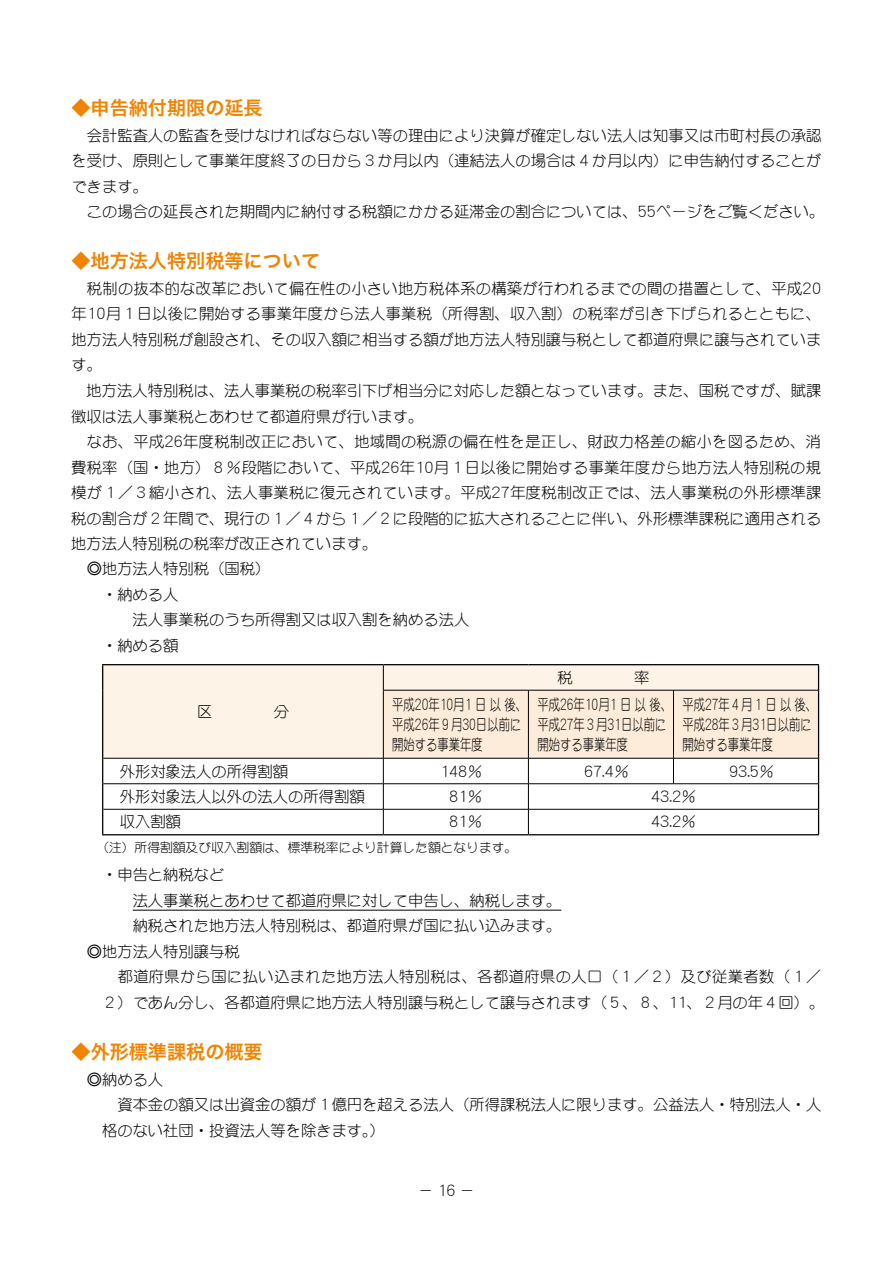
<style>
.page{position:relative;width:893px;height:1263px;background:#fff}
.page>*{position:absolute;margin:0;border:0;box-sizing:border-box;transform-origin:0 0}
.t1{font:19.2px "Hira Kaku Pro N W6";color:#f08300}
.t2{font:19.2px "Hira Kaku Pro W6";color:#f08300}
.t3{font:300 15.3px/25.5px "DFP Maru Gothic CID";color:#000}
.t4{font:300 15.3px/20.2px "DFP Maru Gothic CID";color:#000;scale:.74 1}
.t5{font:300 15.3px "DFP Maru Gothic CID";letter-spacing:.02em;color:#000}
.t6{font:300 12.75px "DFP Maru Gothic CID";color:#000}
</style>
<div class="page">
<hr style="left:133px;top:910px;width:428px;height:1px;background:#000">
<div style="left:103px;top:665px;width:280px;height:93px;background:#fdf3e6"></div>
<hr style="left:103px;top:758px;width:280px;height:1px;background:#000">
<hr style="left:103px;top:783px;width:280px;height:1px;background:#000">
<hr style="left:103px;top:809px;width:280px;height:1px;background:#000">
<hr style="left:102px;top:664px;width:281px;height:1px;background:#000">
<svg style="left:102px;top:665px;width:1px;height:25px"></svg>
<hr style="left:102px;top:690px;width:1px;height:68px;background:#000">
<hr style="left:383px;top:664px;width:145px;height:1px;background:#000">
<hr style="left:528px;top:664px;width:291px;height:1px;background:#000">
<svg style="left:102px;top:758px;width:1px;height:76px"></svg>
<svg style="left:383px;top:665px;width:436px;height:169px"></svg>
<hr style="left:102px;top:834px;width:281px;height:1px;background:#000">
<hr style="left:383px;top:834px;width:145px;height:1px;background:#000">
<hr style="left:528px;top:834px;width:291px;height:1px;background:#000">
<p class="t2" style="left:71px;top:90px;width:193px">◆申告納付期限の延長</p>
<p class="t3" style="left:71px;top:122px;width:754px">　会計監査人の監査を受けなければならない等の理由により決算が確定しない法人は知事又は市町村長の承認を受け、原則として事業年度終了の日から３か月以内（連結法人の場合は４か月以内）に申告納付することができます。<br>　この場合の延長された期間内に納付する税額にかかる延滞金の割合については、55ページをご覧ください。</p>
<p class="t1" style="left:71px;top:243px;width:250px">◆地方法人特別税等について</p>
<p class="t3" style="left:71px;top:275px;width:752px;text-align:justify">　税制の抜本的な改革において偏在性の小さい地方税体系の構築が行われるまでの間の措置として、平成20年10月１日以後に開始する事業年度から法人事業税（所得割、収入割）の税率が引き下げられるとともに、地方法人特別税が創設され、その収入額に相当する額が地方法人特別譲与税として都道府県に譲与されています。</p>
<p class="t3" style="left:71px;top:378px;width:752px">　地方法人特別税は、法人事業税の税率引下げ相当分に対応した額となっています。また、国税ですが、賦課徴収は法人事業税とあわせて都道府県が行います。<br>　なお、平成26年度税制改正において、地域間の税源の偏在性を是正し、財政力格差の縮小を図るため、消費税率（国・地方）８％段階において、平成26年10月１日以後に開始する事業年度から地方法人特別税の規模が１／３縮小され、法人事業税に復元されています。平成27年度税制改正では、法人事業税の外形標準課税の割合が２年間で、現行の１／４から１／２に段階的に拡大されることに伴い、外形標準課税に適用される地方法人特別税の税率が改正されています。</p>
<p class="t3" style="left:102px;top:556px;width:369px;text-indent:-15px">◎地方法人特別税（国税）<br>・納める人<br>　　法人事業税のうち所得割又は収入割を納める法人・納める額</p>
<p class="t4" style="left:392px;top:694px;width:184px">平成20年10月1 日以後、平成26年９月30日以前に開始する事業年度</p>
<p class="t4" style="left:537px;top:694px;width:184px">平成26年10月1 日以後、平成27年３月31日以前に開始する事業年度</p>
<p class="t4" style="left:682px;top:694px;width:184px">平成27年４月 1 日以後、平成28年３月31日以前に開始する事業年度</p>
<p class="t3" style="left:120px;top:758px;width:170px">外形対象法人の所得割額</p>
<p class="t3" style="left:440px;top:758px;width:44px">148％</p>
<p class="t3" style="left:584px;top:758px;width:47px">67.4％</p>
<p class="t3" style="left:120px;top:783px;width:246px">外形対象法人以外の法人の所得割額</p>
<p class="t3" style="left:449px;top:783px;width:35px">81％</p>
<p class="t3" style="left:120px;top:809px;width:63px">収入割額</p>
<p class="t3" style="left:449px;top:809px;width:35px">81％</p>
<p class="t3" style="left:651px;top:784px;width:47px">43.2％<br>43.2％</p>
<p class="t3" style="left:729px;top:758px;width:47px">93.5％</p>
<p class="t6" style="left:96px;top:841px;width:422px">（注）所得割額及び収入割額は、標準税率により計算した額となります。</p>
<p class="t3" style="left:102px;top:862px;width:124px">・申告と納税など</p>
<p class="t3" style="left:133px;top:887px;width:430px">法人事業税とあわせて都道府県に対して申告し、納税します。</p>
<p class="t3" style="left:117px;top:913px;width:445px">　納税された地方法人特別税は、都道府県が国に払い込みます。</p>
<p class="t3" style="left:87px;top:938px;width:155px">◎地方法人特別譲与税</p>
<p class="t5" style="left:102px;top:969px;width:721px">　都道府県から国に払い込まれた地方法人特別税は、各都道府県の人口（１／２）及び従業者数（１／</p>
<p class="t3" style="left:102px;top:989px;width:724px">２）であん分し、各都道府県に地方法人特別譲与税として譲与されます（５、８、11、２月の年４回）。</p>
<p class="t1" style="left:71px;top:1034px;width:193px">◆外形標準課税の概要</p>
<p class="t3" style="left:102px;top:1066px;width:721px;text-indent:-15px">◎納める人<br>　資本金の額又は出資金の額が１億円を超える法人（所得課税法人に限ります。公益法人・特別法人・人格のない社団・投資法人等を除きます。）</p>
<p class="t3" style="left:418px;top:1178px;width:58px">－16－</p>
</div>
